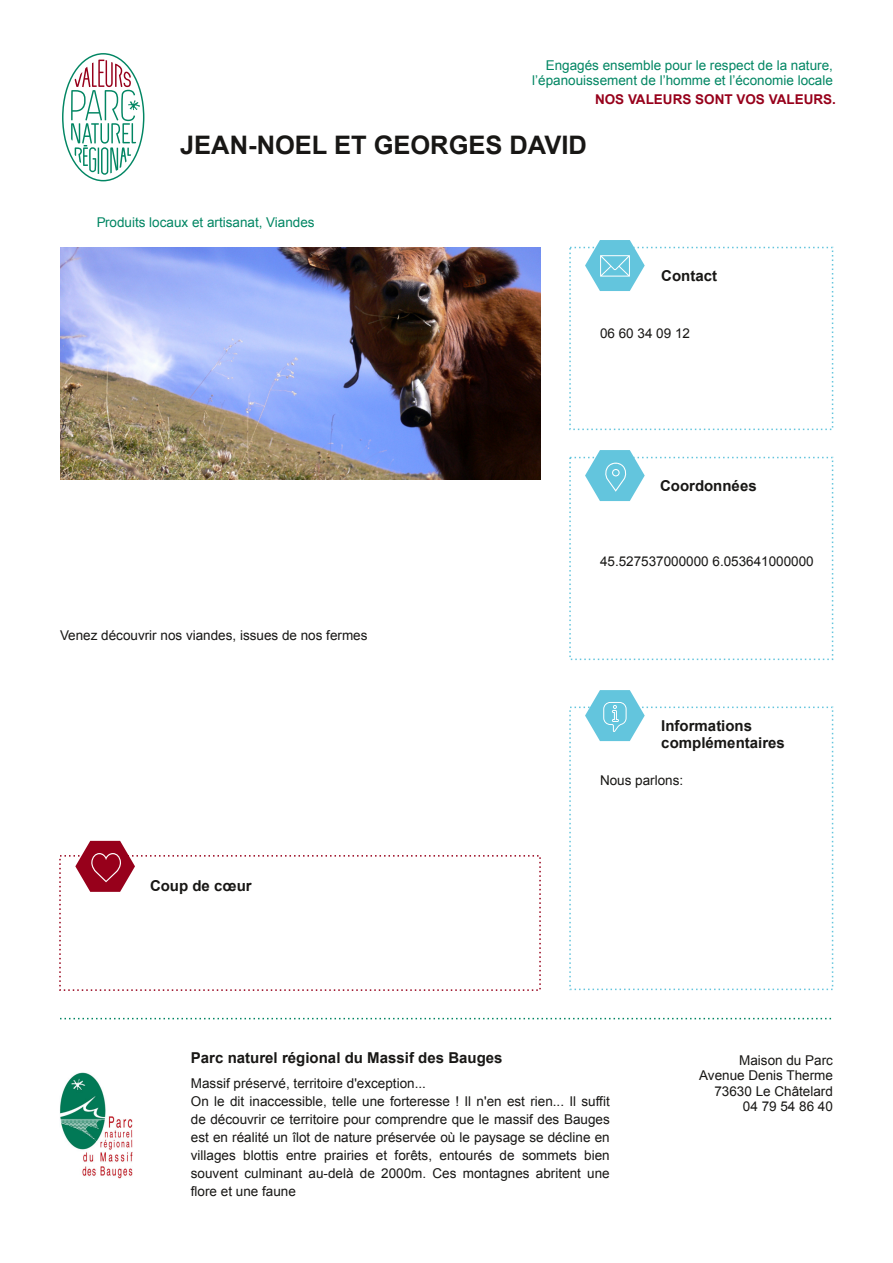
<style>
.page{position:relative;width:893px;height:1263px;background:#fff}
.page>*{position:absolute;margin:0;border:0;box-sizing:border-box;transform-origin:0 0}
.t1{font:700 25.5px "Arial";color:#181715}
.t2{font:700 15px/17.2px "Arial";color:#181715}
.t3{font:13.5px/18px "Arial";color:#181715;text-align:right}
.t4{font:13.5px/15.5px "Arial";color:#028663;text-align:right}
.t5{font:700 13.5px "Arial";color:#97001b}
</style>
<div class="page">
<img style="left:60px;top:1072px;width:72px;height:106px">
<svg style="left:60px;top:1018px;width:772px;height:1px"></svg>
<svg style="left:585px;top:690px;width:60px;height:51px"></svg>
<svg style="left:585px;top:450px;width:60px;height:51px"></svg>
<svg style="left:585px;top:240px;width:60px;height:51px"></svg>
<svg style="left:75px;top:841px;width:60px;height:51px"></svg>
<img style="left:60px;top:248px;width:480px;height:232px">
<svg style="left:62px;top:53px;width:83px;height:129px"></svg>
<p class="t4" style="left:532px;top:57px;width:302px">Engagés ensemble pour le respect de la nature, l’épanouissement de l’homme et l’économie locale</p>
<p class="t5" style="left:595px;top:92px;width:242px">NOS VALEURS SONT VOS VALEURS.</p>
<h1 class="t1" style="left:180px;top:131px;width:408px">JEAN-NOEL ET GEORGES DAVID</h1>
<p class="t4" style="left:96px;top:215px;width:220px">Produits locaux et artisanat, Viandes</p>
<p class="t2" style="left:661px;top:267px;width:57px">Contact</p>
<p class="t3" style="left:600px;top:324px;width:92px">06 60 34 09 12</p>
<p class="t3" style="left:60px;top:626px;width:309px">Venez découvrir nos viandes, issues de nos fermes</p>
<p class="t2" style="left:150px;top:877px;width:103px">Coup de cœur</p>
<p class="t2" style="left:660px;top:477px;width:98px">Coordonnées</p>
<p class="t3" style="left:600px;top:552px;width:215px">45.527537000000 6.053641000000</p>
<p class="t2" style="left:661px;top:717px;width:125px">Informations complémentaires</p>
<p class="t3" style="left:600px;top:771px;width:85px">Nous parlons:</p>
<p class="t2" style="left:191px;top:1049px;width:313px">Parc naturel régional du Massif des Bauges</p>
<p class="t3" style="left:191px;top:1074px;width:420px;text-align:left">Massif préservé, territoire d'exception...<br>On le dit inaccessible, telle une forteresse ! Il n'en est rien... Il suffit de découvrir ce territoire pour comprendre que le massif des Bauges est en réalité un îlot de nature préservée où le paysage se décline en villages blottis entre prairies et forêts, entourés de sommets bien souvent culminant au-delà de 2000m. Ces montagnes abritent une flore et une faune</p>
<p class="t3" style="left:699px;top:1052px;width:135px;line-height:15.5px">Maison du Parc<br>Avenue Denis Therme<br>73630 Le Châtelard<br>04 79 54 86 40</p>
</div>
